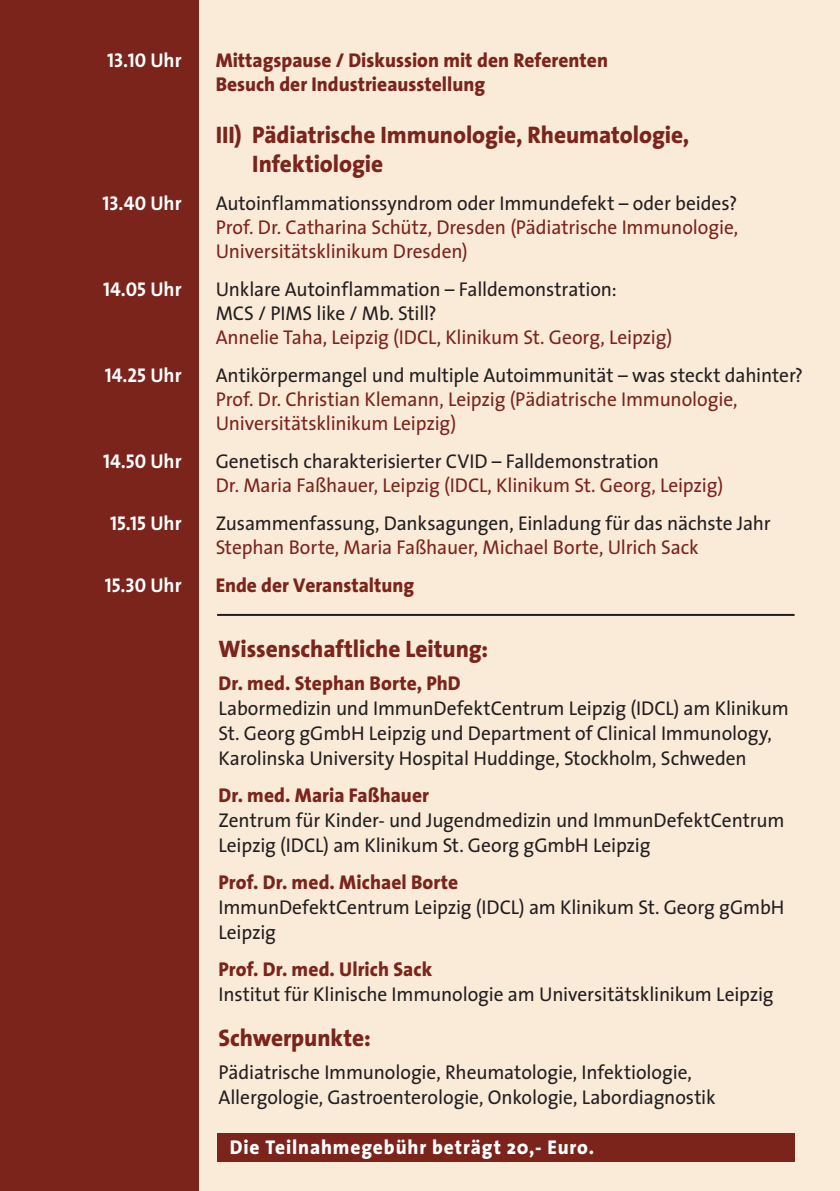
<style>
.page{position:relative;width:840px;height:1191px;background:#fff}
.page>*{position:absolute;margin:0;border:0;box-sizing:border-box;transform-origin:0 0}
.t1{font:800 24px/28px "The Sans";letter-spacing:-.005em;color:#7a241c}
.t2{font:20px/25px "The Sans";letter-spacing:-.01em;color:#231f20}
.t3{font:20px/24px "The Sans";letter-spacing:-.01em;color:#7a241c}
.t4{font:800 20px/24px "The Sans";color:#7a241c}
.t5{font:20px "The Sans Bold Caps";color:#fff}
.t6{font:800 20px "The Sans";letter-spacing:.045em;color:#fff}
.s1{font-family:"The Sans";font-weight:700}
</style>
<div class="page">
<div style="left:0;top:0;width:839px;height:1191px;background:#faead8"></div>
<div style="left:0;top:0;width:198px;height:1191px;background:#7a241c"></div>
<hr style="left:217px;top:614px;width:577px;height:2px;background:#231f20">
<div style="left:217px;top:1132px;width:577px;height:29px;background:#7a241c"></div>
<p class="t5" style="left:107px;top:44px;width:76px">13.10 <span class="s1">Uhr</span></p>
<p class="t4" style="left:215px;top:48px;width:393px">Mittagspause / Diskussion mit den Referenten<br>Besuch der Industrieausstellung</p>
<p class="t1" style="left:252px;top:121px;width:438px;text-indent:-37px">III) Pädiatrische Immunologie, Rheumatologie,<br>Infektiologie</p>
<p class="t5" style="left:102px;top:186px;width:81px">13.40 <span class="s1">Uhr</span></p>
<p class="t2" style="left:215px;top:190px;width:522px">Autoinflammationssyndrom oder Immundefekt – oder beides?</p>
<p class="t3" style="left:215px;top:214px;width:523px">Prof. Dr. Catharina Schütz, Dresden (Pädiatrische Immunologie,<br>Universitätsklinikum Dresden)</p>
<p class="t5" style="left:103px;top:272px;width:80px">14.05 <span class="s1">Uhr</span></p>
<p class="t2" style="left:215px;top:276px;width:402px;line-height:24px">Unklare Autoinflammation – Falldemonstration:<br>MCS / PIMS like / Mb. Still?</p>
<p class="t3" style="left:215px;top:324px;width:458px">Annelie Taha, Leipzig (IDCL, Klinikum St. Georg, Leipzig)</p>
<p class="t5" style="left:105px;top:358px;width:78px">14.25 <span class="s1">Uhr</span></p>
<p class="t2" style="left:215px;top:362px;width:588px">Antikörpermangel und multiple Autoimmunität – was steckt dahinter?</p>
<p class="t3" style="left:215px;top:386px;width:523px">Prof. Dr. Christian Klemann, Leipzig (Pädiatrische Immunologie,<br>Universitätsklinikum Leipzig)</p>
<p class="t5" style="left:103px;top:444px;width:80px">14.50 <span class="s1">Uhr</span></p>
<p class="t2" style="left:215px;top:448px;width:444px">Genetisch charakterisierter CVID – Falldemonstration</p>
<p class="t3" style="left:215px;top:472px;width:509px">Dr. Maria Faßhauer, Leipzig (IDCL, Klinikum St. Georg, Leipzig)</p>
<p class="t5" style="left:110px;top:506px;width:73px">15.15 <span class="s1">Uhr</span></p>
<p class="t2" style="left:215px;top:510px;width:556px">Zusammenfassung, Danksagungen, Einladung für das nächste Jahr</p>
<p class="t3" style="left:215px;top:534px;width:484px">Stephan Borte, Maria Faßhauer, Michael Borte, Ulrich Sack</p>
<p class="t5" style="left:105px;top:568px;width:78px">15.30 <span class="s1">Uhr</span></p>
<p class="t4" style="left:215px;top:572px;width:200px">Ende der Veranstaltung</p>
<p class="t1" style="left:218px;top:634px;width:271px">Wissenschaftliche Leitung:</p>
<p class="t4" style="left:218px;top:670px;width:243px">Dr. med. Stephan Borte, PhD</p>
<p class="t2" style="left:218px;top:695px;width:571px">Labormedizin und ImmunDefektCentrum Leipzig (IDCL) am Klinikum<br>St. Georg gGmbH Leipzig und Department of Clinical Immunology,<br>Karolinska University Hospital Huddinge, Stockholm, Schweden</p>
<p class="t4" style="left:218px;top:782px;width:212px">Dr. med. Maria Faßhauer</p>
<p class="t2" style="left:218px;top:807px;width:567px">Zentrum für Kinder- und Jugendmedizin und ImmunDefektCentrum<br>Leipzig (IDCL) am Klinikum St. Georg gGmbH Leipzig</p>
<p class="t4" style="left:218px;top:869px;width:241px">Prof. Dr. med. Michael Borte</p>
<p class="t2" style="left:218px;top:894px;width:567px">ImmunDefektCentrum Leipzig (IDCL) am Klinikum St. Georg gGmbH<br>Leipzig</p>
<p class="t4" style="left:218px;top:956px;width:215px">Prof. Dr. med. Ulrich Sack</p>
<p class="t2" style="left:218px;top:981px;width:556px">Institut für Klinische Immunologie am Universitätsklinikum Leipzig</p>
<p class="t1" style="left:218px;top:1023px;width:154px">Schwerpunkte:</p>
<p class="t2" style="left:218px;top:1059px;width:498px">Pädiatrische Immunologie, Rheumatologie, Infektiologie,<br>Allergologie, Gastroenterologie, Onkologie, Labordiagnostik</p>
<p class="t6" style="left:230px;top:1130px;width:365px">Die Teilnahmegebühr beträgt 20,- Euro.</p>
</div>
